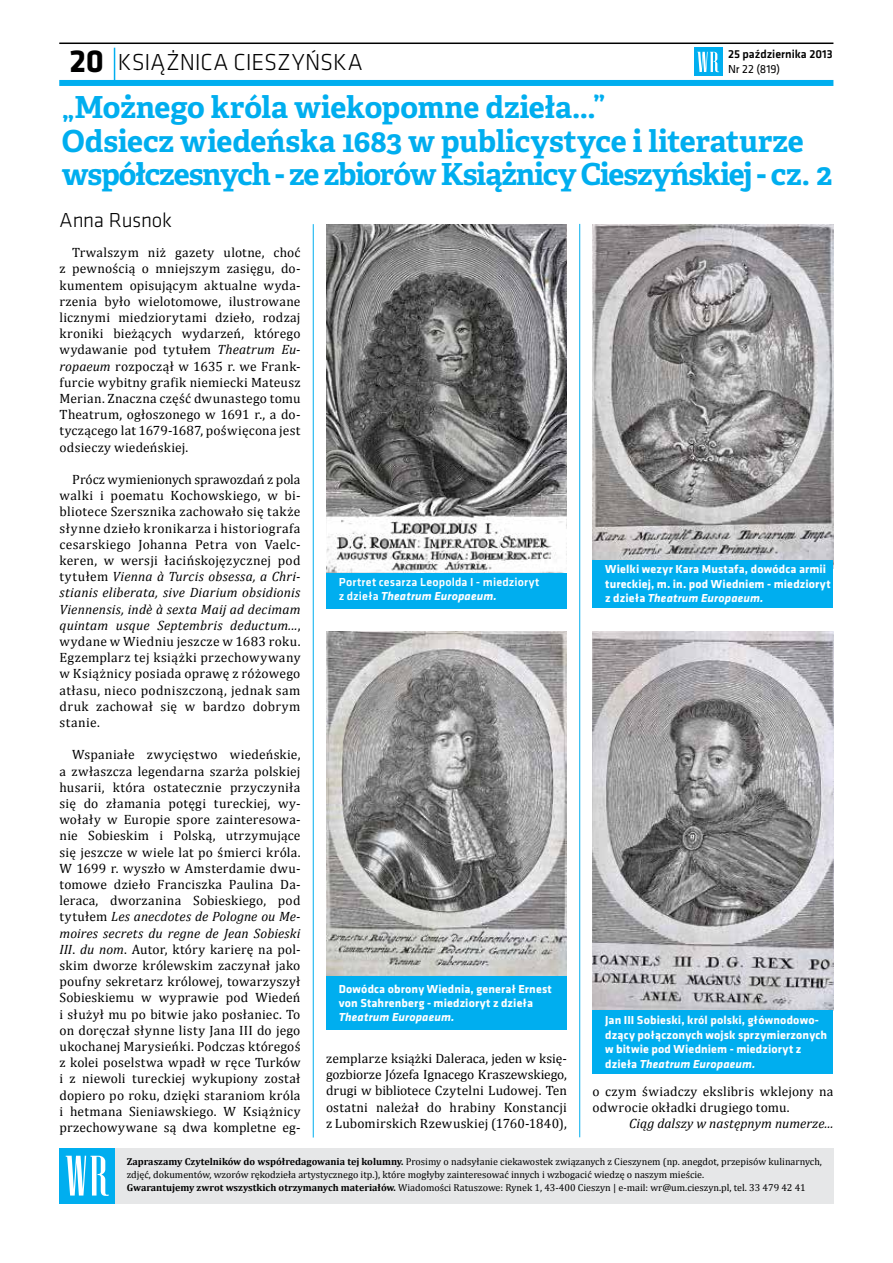
<style>
.page{position:relative;width:893px;height:1263px;background:#fff}
.page>*{position:absolute;margin:0;border:0;box-sizing:border-box;transform-origin:0 0}
.t1{font:700 33px "Klavika";color:#000}
.t2{font:700 30.3px/33.8px "Adelle Basic";letter-spacing:-.015em;color:#00aeef}
.t3{font:300 24px "Klavika";color:#000}
.t4{font:300 21px "Klavika";color:#000}
.t5{font:13.5px/16.2px "Cambria";letter-spacing:.015em;color:#000;text-align:justify}
.t6{font:italic 13.5px "Cambria";letter-spacing:.005em;color:#000}
.t7{font:700 12px/14.4px "Klavika";letter-spacing:.01em;color:#fff}
.t8{font:500 12px/14.4px "Klavika";letter-spacing:.015em;color:#fff}
.t9{font:500 12px "Klavika";color:#000}
.t10{font:italic 700 12px "Klavika";letter-spacing:.01em;color:#fff}
.t11{font:12px "Klavika";color:#000}
.t12{font:10.05px/13px "Cambria";color:#000}
.s1{font-style:italic}
.s2{font-weight:700;font-style:italic}
.s3{font-weight:700}
</style>
<div class="page">
<div style="left:72px;top:1148px;width:761px;height:55px;background:#e6e7e8"></div>
<div style="left:60px;top:1148px;width:55px;height:55px;background:#00aeef"></div>
<svg style="left:66px;top:1156px;width:43px;height:40px"></svg>
<hr style="left:114px;top:48px;width:1px;height:35px;background:#00aeef">
<div style="left:694px;top:48px;width:28px;height:28px;background:#00aeef"></div>
<svg style="left:697px;top:52px;width:22px;height:20px"></svg>
<div style="left:59px;top:80px;width:774px;height:6px;background:#00aeef"></div>
<hr style="left:59px;top:43px;width:774px;height:1px;background:#000">
<img style="left:326px;top:224px;width:241px;height:349px">
<div style="left:326px;top:573px;width:241px;height:35px;background:#00aeef"></div>
<hr style="left:313px;top:224px;width:1px;height:913px;background:#00aeef">
<img style="left:326px;top:631px;width:241px;height:345px">
<div style="left:326px;top:976px;width:241px;height:54px;background:#00aeef"></div>
<img style="left:592px;top:631px;width:241px;height:379px">
<div style="left:592px;top:1010px;width:241px;height:64px;background:#00aeef"></div>
<img style="left:593px;top:224px;width:240px;height:336px">
<div style="left:592px;top:560px;width:241px;height:48px;background:#00aeef"></div>
<hr style="left:579px;top:224px;width:1px;height:913px;background:#00aeef">
<h3 class="t3" style="left:118px;top:47px;width:246px">KSIĄŻNICA CIESZYŃSKA</h3>
<h1 class="t1" style="left:70px;top:38px;width:36px">20</h1>
<p class="t9" style="left:728px;top:46px;width:106px">25 października 2013</p>
<p class="t11" style="left:728px;top:61px;width:54px">Nr 22 (819)</p>
<h2 class="t2" style="left:62px;top:90px;width:772px">„Możnego króla wiekopomne dzieła...”<br>Odsiecz wiedeńska 1683 w publicystyce i literaturze współczesnych - ze zbiorów Książnicy Cieszyńskiej - cz. 2</h2>
<h3 class="t4" style="left:60px;top:208px;width:114px">ANNA RUSNOK</h3>
<p class="t5" style="left:60px;top:244px;width:242px;text-indent:13px">Trwalszym niż gazety ulotne, choć z pewnością o mniejszym zasięgu, do&shy;kumentem opisującym aktualne wyda&shy;rzenia było wielotomowe, ilustrowane licznymi miedziorytami dzieło, rodzaj kroniki bieżących wydarzeń, którego wydawanie pod tytułem <span class="s1">Theatrum Eu&shy;ropaeum</span> rozpoczął w 1635 r. we Frank&shy;furcie wybitny grafik niemiecki Mateusz Merian. Znaczna część dwunastego tomu Theatrum, ogłoszonego w 1691 r., a do&shy;tyczącego lat 1679-1687, poświęcona jest odsieczy wiedeńskiej.</p>
<p class="t5" style="left:60px;top:471px;width:242px;text-indent:13px">Prócz wymienionych sprawozdań z pola walki i poematu Kochowskiego, w bi&shy;bliotece Szersznika zachowało się także słynne dzieło kronikarza i historiografa cesarskiego Johanna Petra von Vaelc&shy;keren, w wersji łacińskojęzycznej pod tytułem <span class="s1">Vienna à Turcis obsessa, a Chri&shy;stianis eliberata, sive Diarium obsidionis Viennensis, indè à sexta Maij ad decimam quintam usque Septembris deductum...</span>, wydane w Wiedniu jeszcze w 1683 roku.<br>Egzemplarz tej książki przechowywany w Książnicy posiada oprawę z różowego atłasu, nieco podniszczoną, jednak sam druk zachował się w bardzo dobrym stanie.</p>
<p class="t5" style="left:60px;top:747px;width:242px;text-indent:13px">Wspaniałe zwycięstwo wiedeńskie, a zwłaszcza legendarna szarża polskiej husarii, która ostatecznie przyczyniła się do złamania potęgi tureckiej, wy&shy;wołały w Europie spore zainteresowa&shy;nie Sobieskim i Polską, utrzymujące się jeszcze w wiele lat po śmierci króla.<br>W 1699 r. wyszło w Amsterdamie dwu&shy;tomowe dzieło Franciszka Paulina Da&shy;leraca, dworzanina Sobieskiego, pod tytułem <span class="s1">Les anecdotes de Pologne ou Me&shy;moires secrets du regne de Jean Sobieski III</span>. <span class="s1">du nom</span>. Autor, który karierę na pol&shy;skim dworze królewskim zaczynał jako poufny sekretarz królowej, towarzyszył Sobieskiemu w wyprawie pod Wiedeń i służył mu po bitwie jako posłaniec. To on doręczał słynne listy Jana III do jego ukochanej Marysieńki. Podczas któregoś z kolei poselstwa wpadł w ręce Turków i z niewoli tureckiej wykupiony został dopiero po roku, dzięki staraniom króla i hetmana Sieniawskiego. W Książnicy przechowywane są dwa kompletne eg-</p>
<p class="t8" style="left:339px;top:574px;width:202px">Portret cesarza Leopolda I - miedzioryt z dzieła <span class="s2">Theatrum Europaeum.</span></p>
<p class="t7" style="left:605px;top:561px;width:227px">Wielki wezyr Kara Mustafa, dowódca armii tureckiej, m. in. pod Wiedniem - miedzioryt z dzieła <span class="s1">Theatrum Europaeum.</span></p>
<p class="t7" style="left:339px;top:981px;width:215px">Dowódca obrony Wiednia, generał Ernest von Stahrenberg - miedzioryt z dzieła</p>
<p class="t10" style="left:339px;top:1009px;width:117px">Theatrum Europaeum.</p>
<p class="t7" style="left:605px;top:1013px;width:223px">Jan III Sobieski, król polski, głównodowo&shy;dzący połączonych wojsk sprzymierzonych w bitwie pod Wiedniem - miedzioryt z dzieła <span class="s1">Theatrum Europaeum.</span></p>
<p class="t5" style="left:326px;top:1050px;width:242px">zemplarze książki Daleraca, jeden w księ&shy;gozbiorze Józefa Ignacego Kraszewskiego, drugi w bibliotece Czytelni Ludowej. Ten ostatni należał do hrabiny Konstancji z Lubomirskich Rzewuskiej (1760-1840),</p>
<p class="t5" style="left:592px;top:1083px;width:242px">o czym świadczy ekslibris wklejony na odwrocie okładki drugiego tomu.</p>
<p class="t6" style="left:629px;top:1115px;width:206px">Ciąg dalszy w następnym numerze...</p>
<p class="t12" style="left:127px;top:1155px;width:697px"><span class="s3">Zapraszamy Czytelników do współredagowania tej kolumny.</span> Prosimy o nadsyłanie ciekawostek związanych z Cieszynem (np. anegdot, przepisów kulinarnych, zdjęć, dokumentów, wzorów rękodzieła artystycznego itp.), które mogłyby zainteresować innych i wzbogacić wiedzę o naszym mieście.<br><span class="s3">Gwarantujemy zwrot wszystkich otrzymanych materiałów.</span> Wiadomości Ratuszowe: Rynek 1, 43-400 Cieszyn | e-mail: wr@um.cieszyn.pl, tel. 33 479 42 41</p>
</div>
